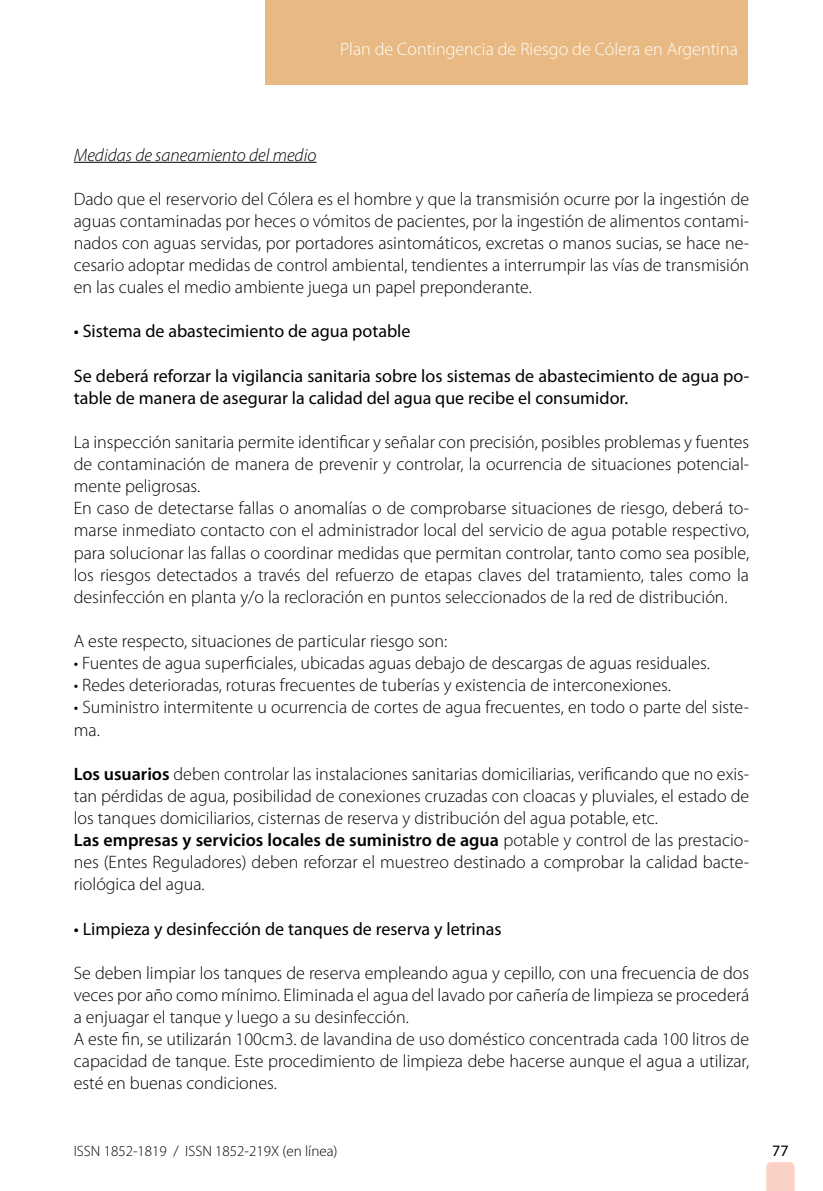
<style>
.page{position:relative;width:823px;height:1191px;background:#fff}
.page>*{position:absolute;margin:0;border:0;box-sizing:border-box;transform-origin:0 0}
.t1{font:300 18px/22.2px "Myriad Pro";color:#000}
.t2{font:18px/22.2px "Myriad Pro";color:#000}
.t3{font:300 18px "Myriad Pro";color:#fff}
.t4{font:italic 300 18px "Myriad Pro";color:#000}
.t5{font:16px "Myriad Pro";color:#000}
.t6{font:300 15px "Myriad Pro";color:#000}
.s1{font-weight:600}
</style>
<div class="page">
<svg style="left:766px;top:1162px;width:28px;height:29px"></svg>
<div style="left:265px;top:0;width:482px;height:85px;background:#e9b983"></div>
<hr style="left:74px;top:162px;width:242px;height:1px;background:#000">
<p class="t3" style="left:340px;top:39px;width:399px">Plan de Contingencia de Riesgo de Cólera en Argentina</p>
<p class="t4" style="left:74px;top:145px;width:244px">Medidas de saneamiento del medio</p>
<p class="t1" style="left:74px;top:188px;width:676px;text-align:justify">Dado que el reservorio del Cólera es el hombre y que la transmisión ocurre por la ingestión de aguas contaminadas por heces o vómitos de pacientes, por la ingestión de alimentos contami&shy;nados con aguas servidas, por portadores asintomáticos, excretas o manos sucias, se hace ne&shy;cesario adoptar medidas de control ambiental, tendientes a interrumpir las vías de transmisión en las cuales el medio ambiente juega un papel preponderante.</p>
<p class="t2" style="left:74px;top:320px;width:338px">• Sistema de abastecimiento de agua potable</p>
<p class="t2" style="left:74px;top:364px;width:676px">Se deberá reforzar la vigilancia sanitaria sobre los sistemas de abastecimiento de agua po&shy;table de manera de asegurar la calidad del agua que recibe el consumidor.</p>
<p class="t1" style="left:74px;top:431px;width:676px">La inspección sanitaria permite identificar y señalar con precisión, posibles problemas y fuentes de contaminación de manera de prevenir y controlar, la ocurrencia de situaciones potencial&shy;mente peligrosas.<br>En caso de detectarse fallas o anomalías o de comprobarse situaciones de riesgo, deberá to&shy;marse inmediato contacto con el administrador local del servicio de agua potable respectivo, para solucionar las fallas o coordinar medidas que permitan controlar, tanto como sea posible, los riesgos detectados a través del refuerzo de etapas claves del tratamiento, tales como la desinfección en planta y/o la recloración en puntos seleccionados de la red de distribución.</p>
<p class="t1" style="left:74px;top:630px;width:374px">A este respecto, situaciones de particular riesgo son:</p>
<p class="t1" style="left:74px;top:652px;width:637px">• Fuentes de agua superficiales, ubicadas aguas debajo de descargas de aguas residuales.</p>
<p class="t1" style="left:74px;top:674px;width:598px">• Redes deterioradas, roturas frecuentes de tuberías y existencia de interconexiones.</p>
<p class="t1" style="left:74px;top:696px;width:676px">• Suministro intermitente u ocurrencia de cortes de agua frecuentes, en todo o parte del siste&shy;ma.</p>
<p class="t1" style="left:74px;top:763px;width:676px"><span class="s1">Los usuarios</span> deben controlar las instalaciones sanitarias domiciliarias, verificando que no exis&shy;tan pérdidas de agua, posibilidad de conexiones cruzadas con cloacas y pluviales, el estado de los tanques domiciliarios, cisternas de reserva y distribución del agua potable, etc.<br><span class="s1">Las empresas y servicios locales de suministro de agua</span> potable y control de las prestacio&shy;nes (Entes Reguladores) deben reforzar el muestreo destinado a comprobar la calidad bacte&shy;riológica del agua.</p>
<p class="t2" style="left:74px;top:917px;width:429px">• Limpieza y desinfección de tanques de reserva y letrinas</p>
<p class="t1" style="left:74px;top:962px;width:676px">Se deben limpiar los tanques de reserva empleando agua y cepillo, con una frecuencia de dos veces por año como mínimo. Eliminada el agua del lavado por cañería de limpieza se procederá a enjuagar el tanque y luego a su desinfección.<br>A este fin, se utilizarán 100cm3. de lavandina de uso doméstico concentrada cada 100 litros de capacidad de tanque. Este procedimiento de limpieza debe hacerse aunque el agua a utilizar, esté en buenas condiciones.</p>
<p class="t6" style="left:74px;top:1143px;width:265px">ISSN 1852-1819 / ISSN 1852-219X (en línea)</p>
<p class="t5" style="left:771px;top:1140px;width:18px">77</p>
</div>
